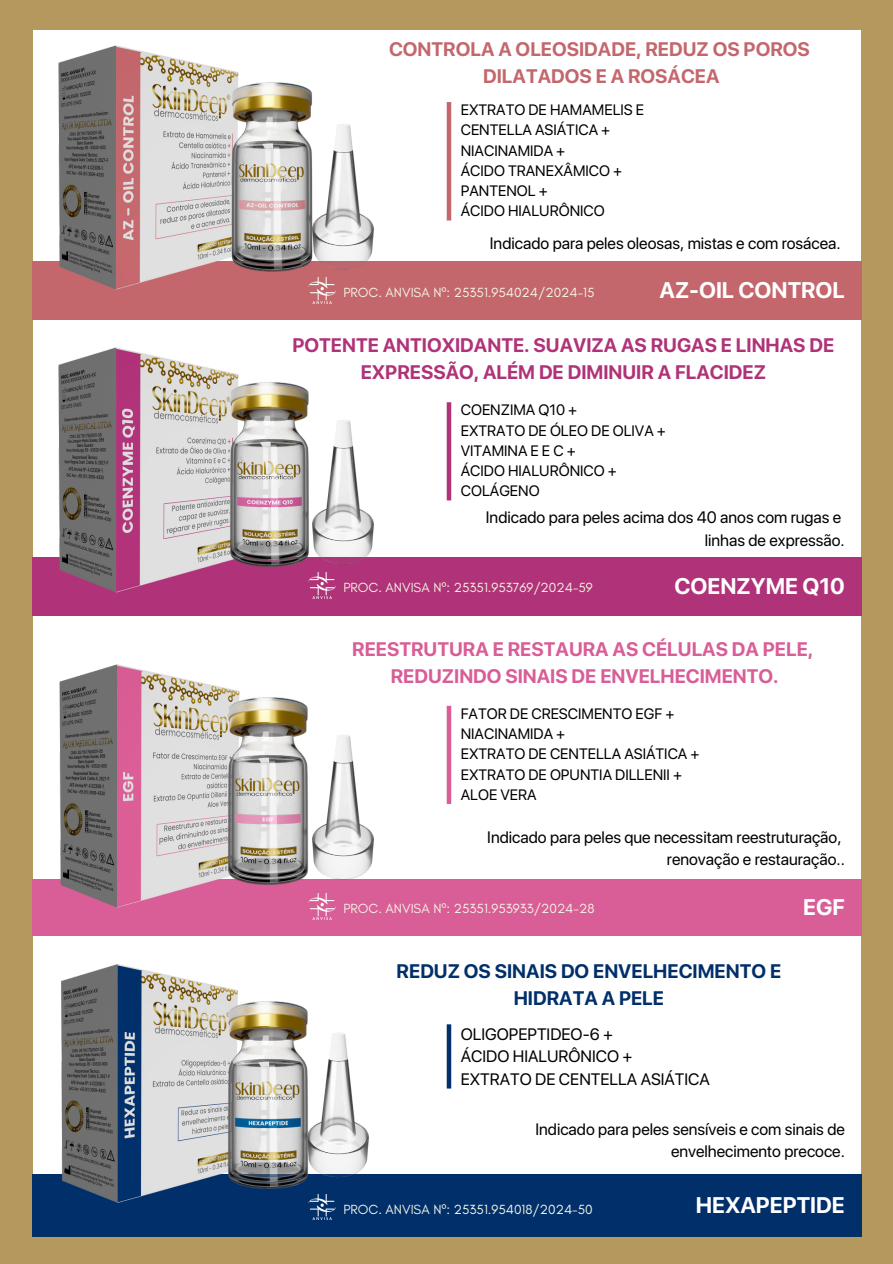
<style>
.page{position:relative;width:893px;height:1264px;background:#fff}
.page>*{position:absolute;margin:0;border:0;box-sizing:border-box;transform-origin:0 0}
.t1{font:700 22.5px "SF Pro Display";color:#fff}
.t2{font:700 19.5px/27px "SF Pro Display";color:#b03278;text-align:center}
.t3{font:700 19.5px/27px "SF Pro Display";color:#d95d96;text-align:center}
.t4{font:700 19.5px/27px "SF Pro Display";color:#c3676d;text-align:center}
.t5{font:700 19.5px/27px "SF Pro Display";color:#002f6a;text-align:center}
.t6{font:16.5px/22.5px "SF Pro Display";color:#000;text-align:right}
.t7{font:15px/20.2px "SF Pro Display";color:#000}
.t8{font:13.5px "Glacial Indifference";color:#f4f4e4}
.s1{font-family:"Noto Sans"}
</style>
<div class="page">
<div style="left:0;top:0;width:892px;height:1263px;background:#b4985e"></div>
<div style="left:33px;top:31px;width:827px;height:1201px;background:#fff"></div>
<div style="left:32px;top:261px;width:829px;height:58px;background:#c3676d"></div>
<img style="left:58px;top:45px;width:181px;height:245px">
<img style="left:168px;top:73px;width:206px;height:207px">
<div style="left:33px;top:557px;width:828px;height:58px;background:#b03278"></div>
<img style="left:370px;top:515px;width:4px;height:37px">
<img style="left:32px;top:347px;width:199px;height:260px">
<img style="left:168px;top:373px;width:202px;height:202px">
<div style="left:32px;top:879px;width:829px;height:56px;background:#d95d96"></div>
<img style="left:59px;top:664px;width:260px;height:256px">
<img style="left:166px;top:688px;width:205px;height:205px">
<div style="left:32px;top:1174px;width:829px;height:62px;background:#002f6a"></div>
<img style="left:61px;top:964px;width:177px;height:239px">
<img style="left:166px;top:992px;width:203px;height:205px">
<img style="left:307px;top:278px;width:28px;height:26px">
<img style="left:307px;top:573px;width:28px;height:26px">
<img style="left:307px;top:893px;width:28px;height:26px">
<img style="left:307px;top:1193px;width:28px;height:26px">
<div style="left:446px;top:1024px;width:5px;height:64px;background:#002f6a"></div>
<div style="left:446px;top:705px;width:5px;height:99px;background:#d95d96"></div>
<div style="left:446px;top:402px;width:5px;height:98px;background:#b03278"></div>
<div style="left:446px;top:102px;width:5px;height:118px;background:#c3676d"></div>
<p class="t4" style="left:389px;top:36px;width:422px">CONTROLA A OLEOSIDADE, REDUZ OS POROS<br>DILATADOS E A ROSÁCEA</p>
<p class="t7" style="left:460px;top:100px;width:185px">EXTRATO DE HAMAMELIS E<br>CENTELLA ASIÁTICA +<br>NIACINAMIDA +<br>ÁCIDO TRANEXÂMICO +<br>PANTENOL +<br>ÁCIDO HIALURÔNICO</p>
<h1 class="t6" style="left:490px;top:232px;width:352px">Indicado para peles oleosas, mistas e com rosácea.</h1>
<h4 class="t8" style="left:343px;top:284px;width:253px">PROC. ANVISA N<span class="s1">º</span>: 25351.954024/2024-15</h4>
<h2 class="t1" style="left:659px;top:277px;width:187px">AZ-OIL CONTROL</h2>
<p class="t2" style="left:292px;top:332px;width:543px">POTENTE ANTIOXIDANTE. SUAVIZA AS RUGAS E LINHAS DE<br>EXPRESSÃO, ALÉM DE DIMINUIR A FLACIDEZ</p>
<p class="t7" style="left:460px;top:400px;width:207px">COENZIMA Q10 +<br>EXTRATO DE ÓLEO DE OLIVA +<br>VITAMINA E E C +<br>ÁCIDO HIALURÔNICO +<br>COLÁGENO</p>
<p class="t6" style="left:486px;top:506px;width:360px">Indicado para peles acima dos 40 anos com rugas e linhas de expressão.</p>
<p class="t8" style="left:343px;top:579px;width:251px">PROC. ANVISA N<span class="s1">º</span>: 25351.953769/2024-59</p>
<p class="t1" style="left:674px;top:573px;width:172px">COENZYME Q10</p>
<p class="t3" style="left:352px;top:635px;width:462px">REESTRUTURA E RESTAURA AS CÉLULAS DA PELE,<br>REDUZINDO SINAIS DE ENVELHECIMENTO.</p>
<p class="t7" style="left:460px;top:703px;width:240px">FATOR DE CRESCIMENTO EGF +<br>NIACINAMIDA +<br>EXTRATO DE CENTELLA ASIÁTICA +<br>EXTRATO DE OPUNTIA DILLENII +<br>ALOE VERA</p>
<p class="t6" style="left:487px;top:825px;width:359px">Indicado para peles que necessitam reestruturação, renovação e restauração..</p>
<p class="t8" style="left:343px;top:900px;width:252px">PROC. ANVISA N<span class="s1">º</span>: 25351.953933/2024-28</p>
<p class="t5" style="left:396px;top:957px;width:386px">REDUZ OS SINAIS DO ENVELHECIMENTO E<br>HIDRATA A PELE</p>
<p class="t6" style="left:460px;top:1022px;width:251px;text-align:left">OLIGOPEPTIDEO-6 +<br>ÁCIDO HIALURÔNICO +<br>EXTRATO DE CENTELLA ASIÁTICA</p>
<h3 class="t1" style="left:803px;top:893px;width:43px">EGF</h3>
<h1 class="t6" style="left:535px;top:1117px;width:311px">Indicado para peles sensíveis e com sinais de envelhecimento precoce.</h1>
<h1 class="t8" style="left:343px;top:1200px;width:251px">PROC. ANVISA N<span class="s1">º</span>: 25351.954018/2024-50</h1>
<p class="t1" style="left:695px;top:1191px;width:150px">HEXAPEPTIDE</p>
</div>
